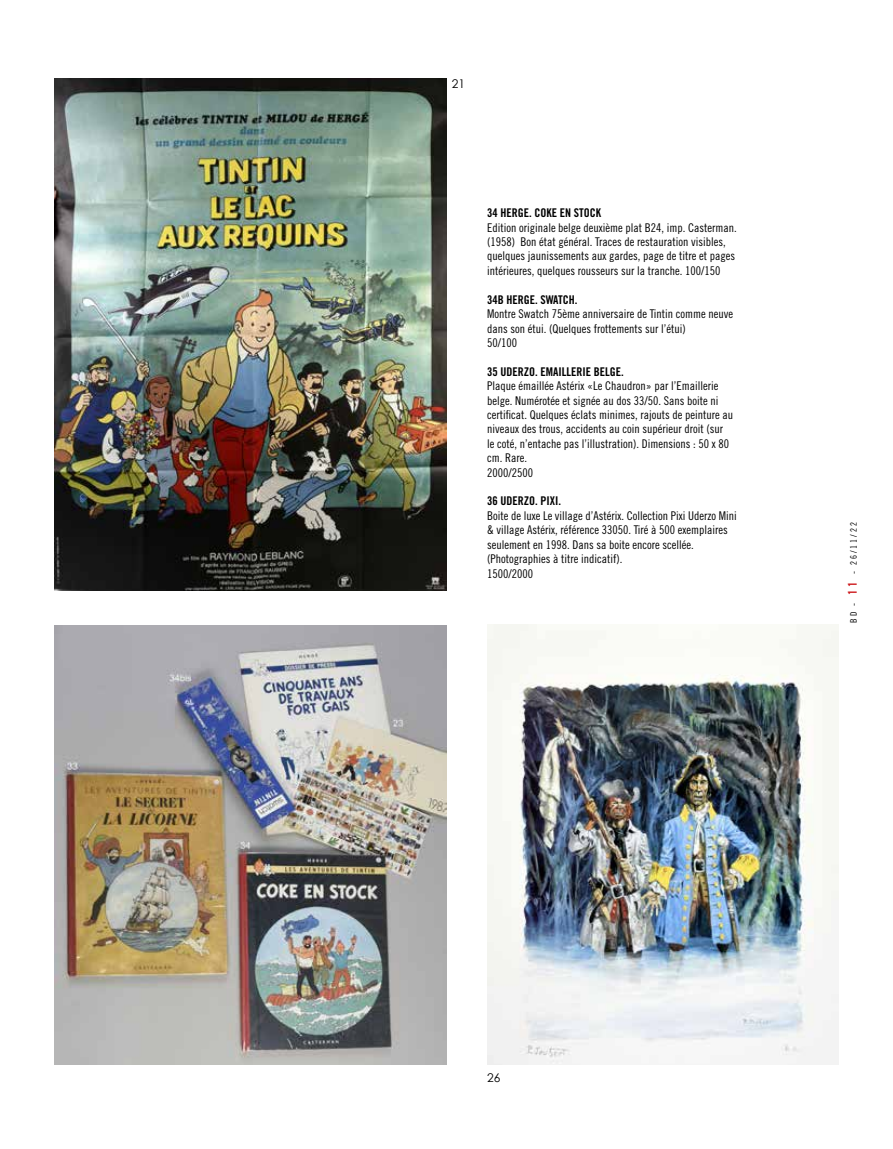
<style>
.page{position:relative;width:893px;height:1149px;background:#fff}
.page>*{position:absolute;margin:0;border:0;box-sizing:border-box;transform-origin:0 0}
.t1{font:12px/14.4px "Trade Gothic Cond Eighteen";color:#000}
.t2{font:12px "Trade Gothic Bold Cond Twenty";color:#000}
.t3{font:12px "Century Gothic";color:#000}
.t4{font:9px "Trade Gothic Cond Eighteen";letter-spacing:.22em;color:#000}
.s1{font-family:"Trade Gothic Bold Cond Twenty";font-size:12px;color:#cd171a}
</style>
<div class="page">
<img style="left:54px;top:78px;width:392px;height:512px">
<img style="left:54px;top:625px;width:392px;height:439px">
<img style="left:487px;top:624px;width:352px;height:440px">
<p class="t3" style="left:452px;top:76px;width:15px">21</p>
<p class="t2" style="left:487px;top:205px;width:115px">34 HERGE. COKE EN STOCK</p>
<p class="t1" style="left:487px;top:220px;width:251px">Edition originale belge deuxième plat B24, imp. Casterman. (1958) Bon état général. Traces de restauration visibles, quelques jaunissements aux gardes, page de titre et pages intérieures, quelques rousseurs sur la tranche. 100/150</p>
<p class="t2" style="left:487px;top:292px;width:92px">34B HERGE. SWATCH.</p>
<p class="t1" style="left:487px;top:306px;width:247px">Montre Swatch 75ème anniversaire de Tintin comme neuve dans son étui. (Quelques frottements sur l’étui)<br>50/100</p>
<p class="t2" style="left:487px;top:364px;width:138px">35 UDERZO. EMAILLERIE BELGE.</p>
<p class="t1" style="left:487px;top:378px;width:247px">Plaque émaillée Astérix «Le Chaudron» par l’Emaillerie belge. Numérotée et signée au dos 33/50. Sans boite ni certificat. Quelques éclats minimes, rajouts de peinture au niveaux des trous, accidents au coin supérieur droit (sur le coté, n’entache pas l’illustration). Dimensions : 50 x 80 cm. Rare.<br>2000/2500</p>
<p class="t2" style="left:487px;top:493px;width:75px">36 UDERZO. PIXI.</p>
<p class="t1" style="left:487px;top:508px;width:251px">Boite de luxe Le village d’Astérix. Collection Pixi Uderzo Mini &amp; village Astérix, référence 33050. Tiré à 500 exemplaires seulement en 1998. Dans sa boite encore scellée. (Photographies à titre indicatif).<br>1500/2000</p>
<p class="t4" style="left:848px;top:622px;width:102px;rotate:-90deg">BD - <span class="s1">11</span> - 26/11/22</p>
<p class="t3" style="left:487px;top:1069px;width:15px">26</p>
</div>
